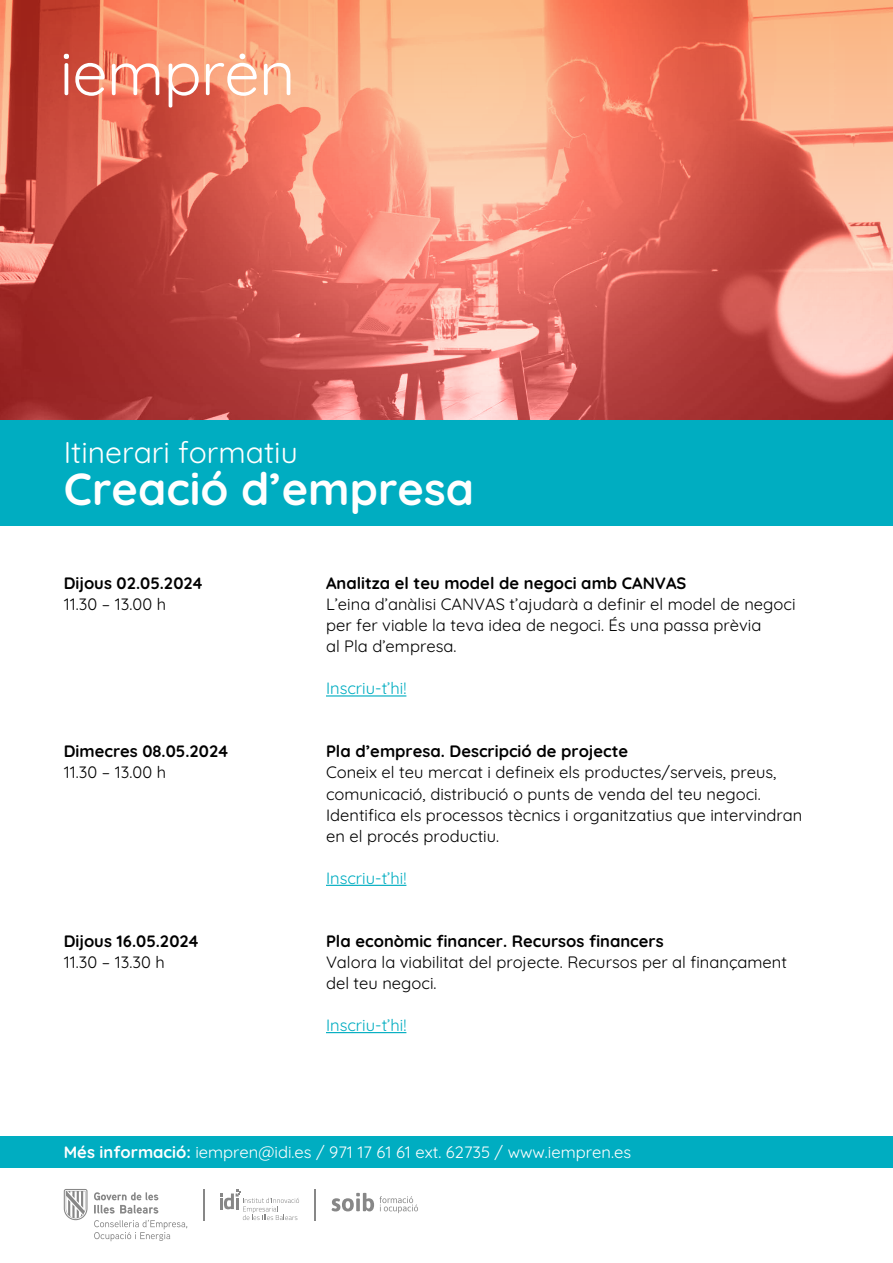
<style>
.page{position:relative;width:893px;height:1263px;background:#fff}
.page>*{position:absolute;margin:0;border:0;box-sizing:border-box;transform-origin:0 0}
.t1{font:300 45px "Quicksand";color:#fff}
.t2{font:300 30px "Quicksand";color:#fff}
.t3{font:300 16.5px/21px "Quicksand";color:#000}
.t4{font:300 16.5px "Quicksand";color:#fff}
.t5{font:300 16.5px "Quicksand";color:#00adc1}
</style>
<div class="page">
<svg style="left:0;top:0;width:893px;height:421px;background:#da7563"></svg>
<div style="left:0;top:1136px;width:893px;height:32px;background:#00adc1"></div>
<hr style="left:326px;top:695px;width:80px;height:1px;background:#00adc1">
<hr style="left:326px;top:885px;width:80px;height:1px;background:#00adc1">
<hr style="left:326px;top:1032px;width:80px;height:1px;background:#00adc1">
<div style="left:0;top:421px;width:893px;height:105px;background:#00adc1"></div>
<svg style="left:64px;top:54px;width:5px;height:41px"></svg>
<svg style="left:75px;top:63px;width:30px;height:33px"></svg>
<svg style="left:112px;top:63px;width:47px;height:32px"></svg>
<svg style="left:169px;top:63px;width:30px;height:45px"></svg>
<svg style="left:264px;top:63px;width:26px;height:32px"></svg>
<svg style="left:206px;top:54px;width:51px;height:42px"></svg>
<svg style="left:380px;top:1196px;width:38px;height:17px"></svg>
<svg style="left:332px;top:1193px;width:42px;height:18px"></svg>
<svg style="left:94px;top:1192px;width:64px;height:21px"></svg>
<svg style="left:94px;top:1220px;width:93px;height:21px"></svg>
<svg style="left:64px;top:1189px;width:23px;height:31px"></svg>
<svg style="left:220px;top:1189px;width:79px;height:31px"></svg>
<hr style="left:203px;top:1189px;width:1px;height:31px;background:#878787">
<hr style="left:315px;top:1189px;width:1px;height:31px;background:#878787">
<h2 class="t2" style="left:64px;top:429px;width:235px">Itinerari formatiu</h2>
<h1 class="t1" style="left:64px;top:454px;width:412px">Creació d’empresa</h1>
<p class="t3" style="left:64px;top:571px;width:140px">Dijous 02.05.2024<br>11.30 – 13.00 h</p>
<p class="t3" style="left:326px;top:571px;width:471px">Analitza el teu model de negoci amb CANVAS<br>L’eina d’anàlisi CANVAS t’ajudarà a definir el model de negoci per fer viable la teva idea de negoci. És una passa prèvia<br>al Pla d’empresa.</p>
<p class="t5" style="left:326px;top:676px;width:82px">Inscriu-t’hi!</p>
<p class="t3" style="left:64px;top:739px;width:166px">Dimecres 08.05.2024<br>11.30 – 13.00 h</p>
<p class="t3" style="left:326px;top:739px;width:478px">Pla d’empresa. Descripció de projecte<br>Coneix el teu mercat i defineix els productes/serveis, preus, comunicació, distribució o punts de venda del teu negoci.<br>Identifica els processos tècnics i organitzatius que intervindran en el procés productiu.</p>
<p class="t5" style="left:326px;top:865px;width:82px">Inscriu-t’hi!</p>
<p class="t3" style="left:64px;top:929px;width:136px">Dijous 16.05.2024<br>11.30 – 13.30 h</p>
<p class="t3" style="left:326px;top:929px;width:463px">Pla econòmic financer. Recursos financers<br>Valora la viabilitat del projecte. Recursos per al finançament del teu negoci.</p>
<p class="t5" style="left:326px;top:1012px;width:82px">Inscriu-t’hi!</p>
<p class="t4" style="left:64px;top:1139px;width:569px">Més informació: iempren@idi.es / 971 17 61 61 ext. 62735 / www.iempren.es</p>
</div>
